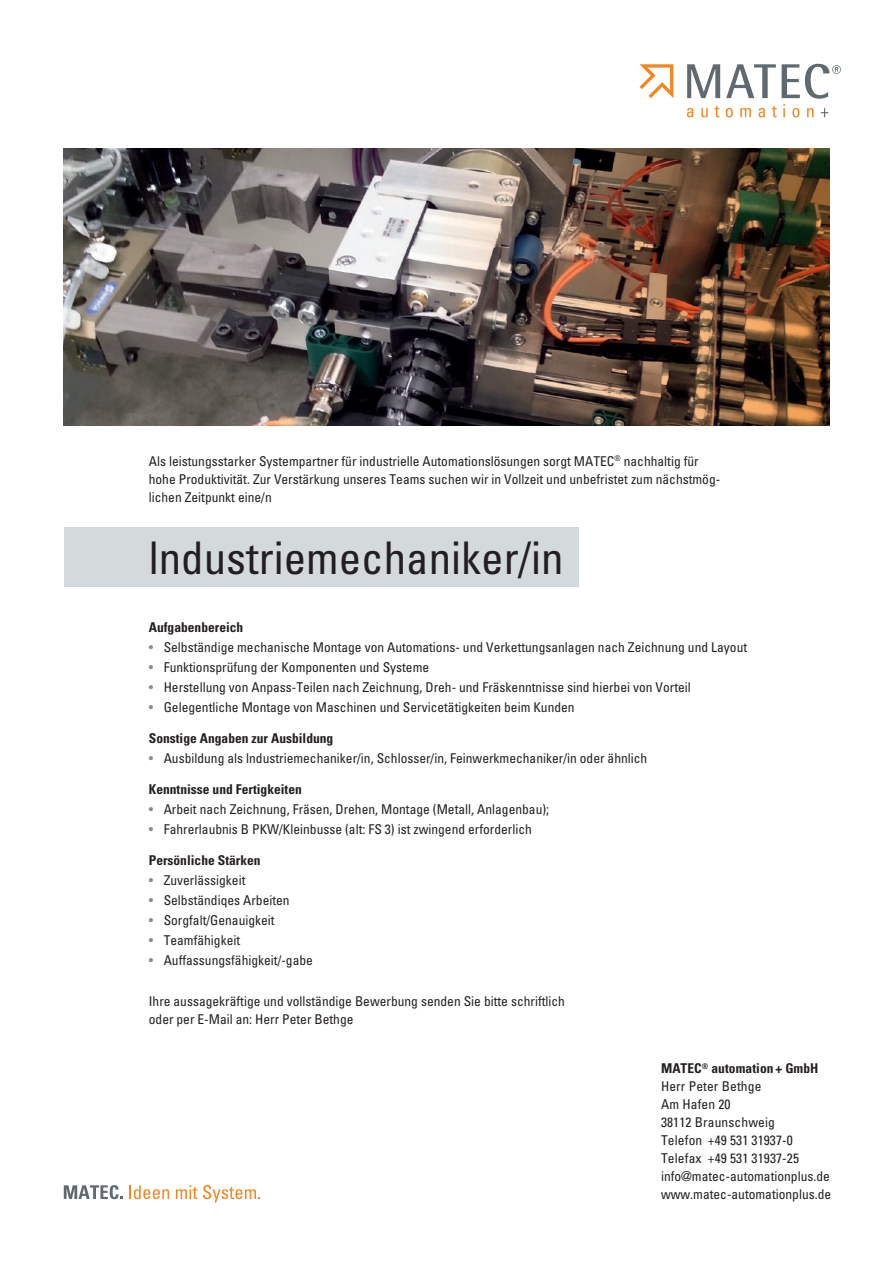
<style>
.page{position:relative;width:893px;height:1263px;background:#fff}
.page>*{position:absolute;margin:0;border:0;box-sizing:border-box;transform-origin:0 0}
.t1{font:condensed 45px "Univers";color:#231f20}
.t2{font:condensed 13.5px/18px "Univers";color:#231f20}
.t3{font:700 condensed 13.5px "Univers";color:#231f20}
.s1{color:#838e90}
.s2{font-weight:700}
</style>
<div class="page">
<svg style="left:687px;top:64px;width:33px;height:34px"></svg>
<svg style="left:687px;top:108px;width:6px;height:9px"></svg>
<svg style="left:701px;top:108px;width:7px;height:9px"></svg>
<svg style="left:714px;top:106px;width:5px;height:11px"></svg>
<svg style="left:726px;top:64px;width:115px;height:53px"></svg>
<svg style="left:639px;top:64px;width:34px;height:34px"></svg>
<img style="left:64px;top:149px;width:358px;height:276px">
<svg style="left:64px;top:1185px;width:58px;height:14px"></svg>
<svg style="left:129px;top:1185px;width:40px;height:14px"></svg>
<svg style="left:176px;top:1185px;width:84px;height:17px"></svg>
<div style="left:64px;top:527px;width:514px;height:60px;background:#d4d9db"></div>
<img style="left:422px;top:149px;width:407px;height:276px">
<p class="t2" style="left:149px;top:452px;width:573px">Als leistungsstarker Systempartner für industrielle Automationslösungen sorgt MATEC<sup>®</sup> nachhaltig für hohe Produktivität. Zur Verstärkung unseres Teams suchen wir in Vollzeit und unbefristet zum nächstmög&shy;lichen Zeitpunkt eine/n</p>
<h1 class="t1" style="left:149px;top:529px;width:416px">lndustriemechaniker/in</h1>
<p class="t3" style="left:149px;top:618px;width:96px">Aufgabenbereich</p>
<p class="t2" style="left:149px;top:638px;width:600px"><span class="s1">•</span> Selbständige mechanische Montage von Automations- und Verkettungsanlagen nach Zeichnung und Layout</p>
<p class="t2" style="left:149px;top:658px;width:282px"><span class="s1">•</span> Funktionsprüfung der Komponenten und Systeme</p>
<p class="t2" style="left:149px;top:678px;width:543px"><span class="s1">•</span> Herstellung von Anpass-Teilen nach Zeichnung, Dreh- und Fräskenntnisse sind hierbei von Vorteil</p>
<p class="t2" style="left:149px;top:698px;width:427px"><span class="s1">•</span> Gelegentliche Montage von Maschinen und Servicetätigkeiten beim Kunden</p>
<p class="t3" style="left:149px;top:730px;width:186px">Sonstige Angaben zur Ausbildung</p>
<p class="t2" style="left:149px;top:749px;width:500px"><span class="s1">•</span> Ausbildung als lndustriemechaniker/in, Schlosser/in, Feinwerkmechaniker/in oder ähnlich</p>
<p class="t3" style="left:149px;top:781px;width:154px">Kenntnisse und Fertigkeiten</p>
<p class="t2" style="left:149px;top:800px;width:402px"><span class="s1">•</span> Arbeit nach Zeichnung, Fräsen, Drehen, Montage (Metall, Anlagenbau);</p>
<p class="t2" style="left:149px;top:820px;width:385px"><span class="s1">•</span> Fahrerlaubnis B PKW/Kleinbusse (alt: FS 3) ist zwingend erforderlich</p>
<p class="t3" style="left:149px;top:852px;width:113px">Persönliche Stärken</p>
<p class="t2" style="left:149px;top:871px;width:98px"><span class="s1">•</span> Zuverlässigkeit</p>
<p class="t2" style="left:149px;top:891px;width:142px"><span class="s1">•</span> Selbständiqes Arbeiten</p>
<p class="t2" style="left:149px;top:911px;width:127px"><span class="s1">•</span> Sorgfalt/Genauigkeit</p>
<p class="t2" style="left:149px;top:931px;width:93px"><span class="s1">•</span> Teamfähigkeit</p>
<p class="t2" style="left:149px;top:951px;width:166px"><span class="s1">•</span> Auffassungsfähigkeit/-gabe</p>
<p class="t2" style="left:149px;top:992px;width:418px">Ihre aussagekräftige und vollständige Bewerbung senden Sie bitte schriftlich oder per E-Mail an: Herr Peter Bethge</p>
<p class="t2" style="left:661px;top:1059px;width:172px"><span class="s2">MATEC</span><sup>®</sup> <span class="s2">automation + GmbH<br></span>Herr Peter Bethge<br>Am Hafen 20<br>38112 Braunschweig<br>Telefon +49 531 31937-0<br>Telefax +49 531 31937-25 info@matec-automationplus.de www.matec-automationplus.de</p>
</div>
